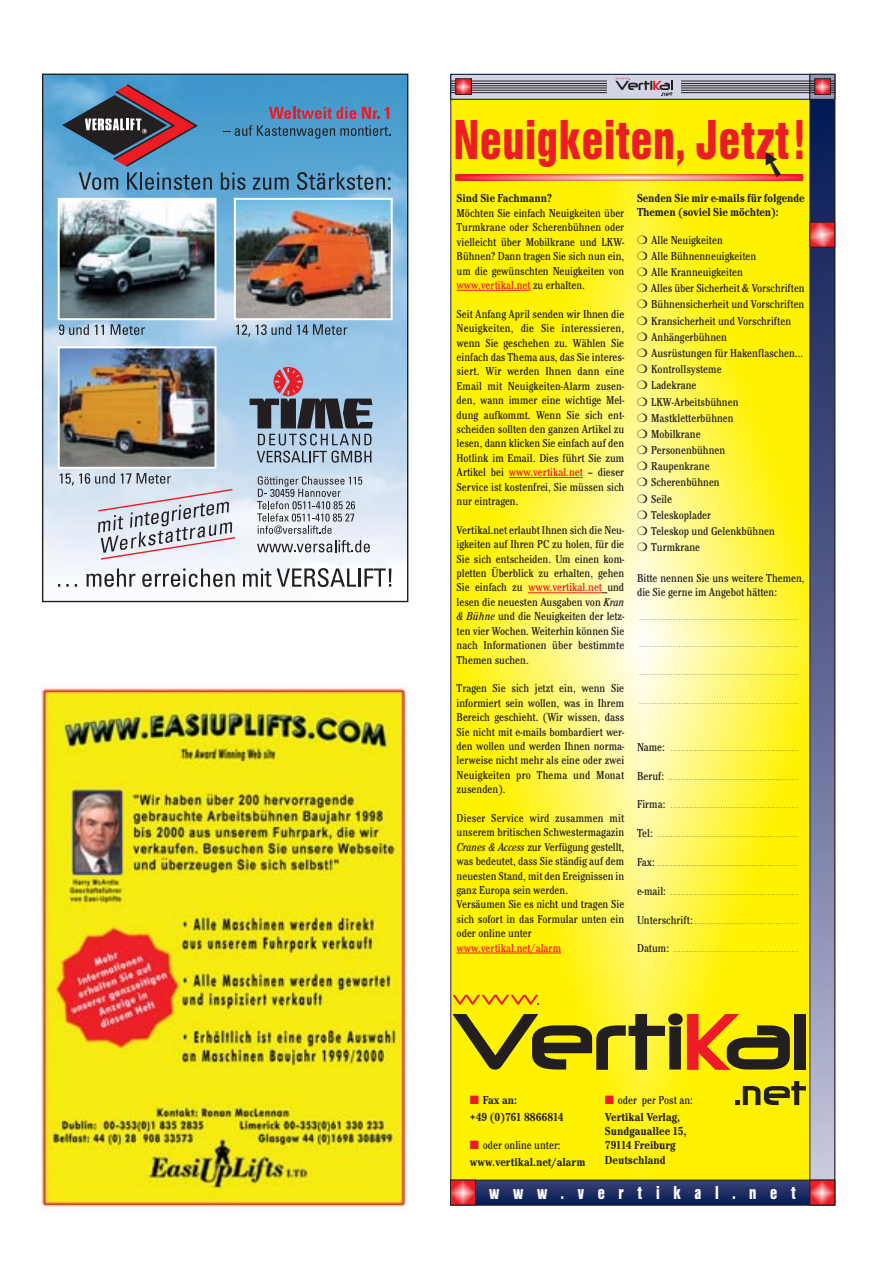
<style>
.page{position:relative;width:893px;height:1263px;background:#fff}
.page>*{position:absolute;margin:0;border:0;box-sizing:border-box;transform-origin:0 0}
.t1{font:58.5px "Sans Cond LH Bold";letter-spacing:.015em;color:#ed1c24;scale:.8 1}
.t2{font:19.5px "Sans Cond LH Bold";letter-spacing:.875em;color:#fff;scale:.8 1}
.t3{font:12px/14.4px "Cheltenham Cond";color:#231f20;text-align:justify}
.t4{font:700 12px/16px "Cheltenham Cond";letter-spacing:-.005em;color:#231f20}
.t5{font:12px "Cheltenham Cond";color:#ed1c24}
.t6{font:6px "Cheltenham Cond";color:#231f20}
.s1{color:#ed1c24}
.s2{font-style:italic}
.s3{font-size:12px}
.s4{font-weight:400}
</style>
<div class="page">
<img style="left:44px;top:76px;width:362px;height:512px">
<svg style="left:62px;top:95px;width:105px;height:60px"></svg>
<svg style="left:257px;top:540px;width:113px;height:12px"></svg>
<svg style="left:257px;top:476px;width:105px;height:58px;background:#bbc3cc"></svg>
<svg style="left:249px;top:367px;width:124px;height:96px;background:#8692a5"></svg>
<svg style="left:79px;top:83px;width:133px;height:107px;background:#5c7492"></svg>
<svg style="left:221px;top:172px;width:24px;height:18px"></svg>
<svg style="left:253px;top:177px;width:35px;height:13px"></svg>
<svg style="left:297px;top:172px;width:93px;height:18px;background:#5382a2"></svg>
<svg style="left:86px;top:568px;width:49px;height:19px"></svg>
<svg style="left:142px;top:568px;width:93px;height:19px"></svg>
<svg style="left:243px;top:568px;width:28px;height:19px"></svg>
<svg style="left:277px;top:568px;width:114px;height:19px"></svg>
<img style="left:61px;top:201px;width:152px;height:116px">
<div style="left:58px;top:198px;width:158px;height:122px;border:2px solid #fff"></div>
<img style="left:237px;top:201px;width:152px;height:116px">
<div style="left:234px;top:198px;width:158px;height:122px;border:2px solid #fff"></div>
<img style="left:61px;top:349px;width:152px;height:117px">
<div style="left:58px;top:346px;width:158px;height:123px;border:2px solid #fff"></div>
<svg style="left:223px;top:125px;width:167px;height:14px;background:#4484ab"></svg>
<svg style="left:269px;top:107px;width:87px;height:12px"></svg>
<svg style="left:362px;top:107px;width:17px;height:12px"></svg>
<svg style="left:385px;top:107px;width:4px;height:12px"></svg>
<svg style="left:59px;top:324px;width:30px;height:11px"></svg>
<svg style="left:95px;top:325px;width:9px;height:10px"></svg>
<svg style="left:111px;top:324px;width:34px;height:11px"></svg>
<svg style="left:236px;top:324px;width:55px;height:13px"></svg>
<svg style="left:297px;top:324px;width:50px;height:11px"></svg>
<svg style="left:60px;top:473px;width:177px;height:87px;background:#ced1db"></svg>
<img style="left:42px;top:683px;width:365px;height:527px">
<div style="left:451px;top:75px;width:383px;height:24px;background:#d3d4e4"></div>
<div style="left:450px;top:74px;width:385px;height:26px;border:1px solid #001552"></div>
<div style="left:810px;top:75px;width:24px;height:24px;background:#9599ba"></div>
<div style="left:809px;top:74px;width:26px;height:26px;border:1px solid #231f20"></div>
<svg style="left:450px;top:80px;width:386px;height:1125px;background:#ede33b"></svg>
<svg style="left:816px;top:80px;width:12px;height:13px"></svg>
<div style="left:814px;top:78px;width:16px;height:17px;border:1px solid #231f20"></div>
<svg style="left:457px;top:80px;width:13px;height:13px"></svg>
<div style="left:455px;top:78px;width:17px;height:17px;border:1px solid #231f20"></div>
<svg style="left:811px;top:224px;width:22px;height:21px"></svg>
<div style="left:809px;top:222px;width:26px;height:25px;border:1px solid #231f20"></div>
<svg style="left:452px;top:1181px;width:22px;height:22px"></svg>
<div style="left:450px;top:1179px;width:26px;height:26px;border:1px solid #231f20"></div>
<svg style="left:811px;top:1181px;width:22px;height:22px"></svg>
<div style="left:809px;top:1179px;width:26px;height:26px;border:1px solid #231f20"></div>
<div style="left:607px;top:76px;width:73px;height:22px;background:#d3d4e4"></div>
<svg style="left:615px;top:78px;width:57px;height:18px"></svg>
<svg style="left:456px;top:290px;width:74px;height:1px"></svg>
<svg style="left:509px;top:477px;width:74px;height:1px"></svg>
<svg style="left:528px;top:592px;width:79px;height:1px"></svg>
<svg style="left:456px;top:952px;width:105px;height:1px"></svg>
<svg style="left:453px;top:1013px;width:336px;height:56px;background:#ac9415"></svg>
<div style="left:794px;top:1014px;width:12px;height:55px;background:#231f20"></div>
<svg style="left:734px;top:1081px;width:72px;height:24px;background:#a39a0d"></svg>
<svg style="left:453px;top:995px;width:85px;height:9px"></svg>
<svg style="left:757px;top:152px;width:30px;height:26px"></svg>
<h1 class="t1" style="left:453px;top:118px;width:440px">Neuigkeiten, Jetzt!</h1>
<p class="t4" style="left:456px;top:191px;width:97px">Sind Sie Fachmann?</p>
<p class="t3" style="left:456px;top:207px;width:169px">Möchten Sie einfach Neuigkeiten über Turmkrane oder Scherenbühnen oder vielleicht über Mobilkrane und LKW-Bühnen? Dann tragen Sie sich nun ein, um die gewünschten Neuigkeiten von <span class="s1">www.vertikal.net</span> zu erhalten.</p>
<p class="t3" style="left:456px;top:308px;width:169px">Seit Anfang April senden wir Ihnen die Neuigkeiten, die Sie interessieren, wenn Sie geschehen zu. Wählen Sie einfach das Thema aus, das Sie interes&shy;siert. Wir werden Ihnen dann eine Email mit Neuigkeiten-Alarm zusen&shy;den, wann immer eine wichtige Mel&shy;dung aufkommt. Wenn Sie sich ent&shy;scheiden sollten den ganzen Artikel zu lesen, dann klicken Sie einfach auf den Hotlink im Email. Dies führt Sie zum Artikel bei <span class="s1">www.vertikal.net</span> – dieser Service ist kostenfrei, Sie müssen sich nur eintragen.</p>
<p class="t3" style="left:456px;top:524px;width:169px">Vertikal.net erlaubt Ihnen sich die Neu&shy;igkeiten auf Ihren PC zu holen, für die Sie sich entscheiden. Um einen kom&shy;pletten Überblick zu erhalten, gehen Sie einfach zu <span class="s1">www.vertikal.net</span> und lesen die neuesten Ausgaben von <span class="s2">Kran &amp; Bühne</span> und die Neuigkeiten der letz&shy;ten vier Wochen. Weiterhin können Sie nach Informationen über bestimmte Themen suchen.</p>
<p class="t3" style="left:456px;top:682px;width:169px">Tragen Sie sich jetzt ein, wenn Sie informiert sein wollen, was in Ihrem Bereich geschieht. (Wir wissen, dass Sie nicht mit e-mails bombardiert wer&shy;den wollen und werden Ihnen norma&shy;lerweise nicht mehr als eine oder zwei Neuigkeiten pro Thema und Monat zusenden).</p>
<p class="t3" style="left:456px;top:812px;width:169px;text-align:left">Dieser Service wird zusammen mit unserem britischen Schwestermagazin <span class="s2">Cranes &amp; Access</span> zur Verfügung gestellt, was bedeutet, dass Sie ständig auf dem neuesten Stand, mit den Ereignissen in ganz Europa sein werden.<br>Versäumen Sie es nicht und tragen Sie sich sofort in das Formular unten ein oder online unter</p>
<p class="t5" style="left:456px;top:943px;width:106px">www.vertikal.net/alarm</p>
<p class="t4" style="left:637px;top:192px;width:169px;line-height:14.2px">Senden Sie mir e-mails für folgende<br>Themen (soviel Sie möchten):</p>
<p class="t3" style="left:637px;top:233px;width:169px;line-height:16.2px;text-align:left">❍ Alle Neuigkeiten<br>❍ Alle Bühnenneuigkeiten<br>❍ Alle Kranneuigkeiten<br>❍ Alles über Sicherheit &amp; Vorschriften ❍ Bühnensicherheit und Vorschriften ❍ Kransicherheit und Vorschriften<br>❍ Anhängerbühnen<br>❍ Ausrüstungen für Hakenflaschen... ❍ Kontrollsysteme<br>❍ Ladekrane<br>❍ LKW-Arbeitsbühnen<br>❍ Mastkletterbühnen<br>❍ Mobilkrane<br>❍ Personenbühnen<br>❍ Raupenkrane<br>❍ Scherenbühnen<br>❍ Seile<br>❍ Teleskoplader<br>❍ Teleskop und Gelenkbühnen<br>❍ Turmkrane</p>
<p class="t3" style="left:637px;top:572px;width:169px">Bitte nennen Sie uns weitere Themen, die Sie gerne im Angebot hätten:</p>
<p class="t6" style="left:639px;top:616px;width:160px">. . . . . . . . . . . . . . . . . . . . . . . . . . . . . . . . . . . . . . . . . . . . . . . . . . . . . . . . . . . . .</p>
<p class="t6" style="left:639px;top:642px;width:160px">. . . . . . . . . . . . . . . . . . . . . . . . . . . . . . . . . . . . . . . . . . . . . . . . . . . . . . . . . . . . .</p>
<p class="t6" style="left:639px;top:671px;width:160px">. . . . . . . . . . . . . . . . . . . . . . . . . . . . . . . . . . . . . . . . . . . . . . . . . . . . . . . . . . . . .</p>
<p class="t6" style="left:639px;top:700px;width:160px">. . . . . . . . . . . . . . . . . . . . . . . . . . . . . . . . . . . . . . . . . . . . . . . . . . . . . . . . . . . . .</p>
<p class="t6" style="left:637px;top:746px;width:163px"><span class="s3">Name:</span> . . . . . . . . . . . . . . . . . . . . . . . . . . . . . . . . . . . . . . . . . . . . . . . . .</p>
<p class="t6" style="left:637px;top:775px;width:163px"><span class="s3">Beruf:</span> . . . . . . . . . . . . . . . . . . . . . . . . . . . . . . . . . . . . . . . . . . . . . . . . . .</p>
<p class="t6" style="left:637px;top:804px;width:163px"><span class="s3">Firma:</span> . . . . . . . . . . . . . . . . . . . . . . . . . . . . . . . . . . . . . . . . . . . . . . . . .</p>
<p class="t6" style="left:637px;top:833px;width:163px"><span class="s3">Tel:</span> . . . . . . . . . . . . . . . . . . . . . . . . . . . . . . . . . . . . . . . . . . . . . . . . . . . . . .</p>
<p class="t6" style="left:637px;top:862px;width:163px"><span class="s3">Fax:</span> . . . . . . . . . . . . . . . . . . . . . . . . . . . . . . . . . . . . . . . . . . . . . . . . . . . . . .</p>
<p class="t6" style="left:637px;top:890px;width:163px"><span class="s3">e-mail:</span> . . . . . . . . . . . . . . . . . . . . . . . . . . . . . . . . . . . . . . . . . . . . . . . . .</p>
<p class="t6" style="left:637px;top:919px;width:163px"><span class="s3">Unterschrift:</span> . . . . . . . . . . . . . . . . . . . . . . . . . . . . . . . . . . . . . . . .</p>
<p class="t6" style="left:637px;top:948px;width:163px"><span class="s3">Datum:</span> . . . . . . . . . . . . . . . . . . . . . . . . . . . . . . . . . . . . . . . . . . . . . . . .</p>
<p class="t4" style="left:470px;top:1093px;width:95px"><span class="s1">■</span> Fax an:<br>+49 (0)761 8866814</p>
<p class="t4" style="left:470px;top:1138px;width:117px"><span class="s1">■</span> <span class="s4">oder online unter: </span>www.vertikal.net/alarm</p>
<p class="t4" style="left:605px;top:1093px;width:90px"><span class="s1">■</span> <span class="s4">oder per Post an:<br></span>Vertikal Verlag,</p>
<p class="t4" style="left:605px;top:1125px;width:83px;line-height:14.4px">Sundgauallee 15,<br>79114 Freiburg<br>Deutschland</p>
<h2 class="t2" style="left:489px;top:1185px;width:385px">www.vertikal.net</h2>
</div>
